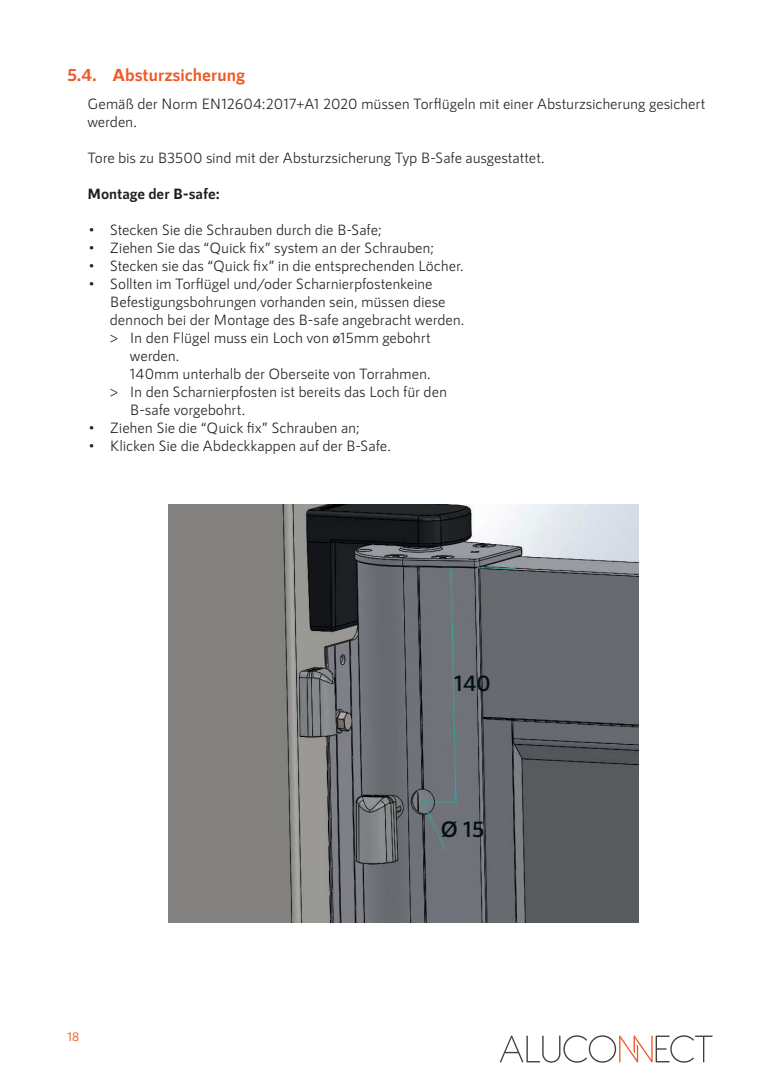
<style>
.page{position:relative;width:780px;height:1088px;background:#fff}
.page>*{position:absolute;margin:0;border:0;box-sizing:border-box;transform-origin:0 0}
.t1{font:600 22.5px "RNS Sanz";color:#001015}
.t2{font:700 17.5px "RNS Sanz";color:#ef5929}
.t3{font:15px/18px "RNS Sanz";letter-spacing:-.01em;color:#231f20}
.t4{font:700 15px "RNS Sanz";color:#231f20}
.t5{font:500 12.5px "RNS Sanz";color:#f25e21}
</style>
<div class="page">
<img style="left:168px;top:505px;width:470px;height:418px">
<svg style="left:500px;top:1035px;width:212px;height:28px"></svg>
<p class="t2" style="left:67px;top:64px;width:179px">5.4. Absturzsicherung</p>
<p class="t3" style="left:87px;top:95px;width:619px">Gemäß der Norm EN12604:2017+A1 2020 müssen Torflügeln mit einer Absturzsicherung gesichert werden.</p>
<p class="t3" style="left:87px;top:149px;width:459px">Tore bis zu B3500 sind mit der Absturzsicherung Typ B-Safe ausgestattet.</p>
<p class="t4" style="left:87px;top:185px;width:134px">Montage der B-safe:</p>
<p class="t3" style="left:89px;top:221px;width:295px">• Stecken Sie die Schrauben durch die B-Safe;</p>
<p class="t3" style="left:89px;top:239px;width:347px">• Ziehen Sie das “Quick fix” system an der Schrauben;</p>
<p class="t3" style="left:89px;top:257px;width:376px">• Stecken sie das “Quick fix” in die entsprechenden Löcher.</p>
<p class="t3" style="left:89px;top:275px;width:345px">• Sollten im Torflügel und/oder Scharnierpfostenkeine</p>
<p class="t3" style="left:110px;top:293px;width:337px">Befestigungsbohrungen vorhanden sein, müssen diese</p>
<p class="t3" style="left:110px;top:311px;width:356px">dennoch bei der Montage des B-safe angebracht werden.</p>
<p class="t3" style="left:110px;top:329px;width:322px">&gt; In den Flügel muss ein Loch von ø15mm gebohrt</p>
<p class="t3" style="left:130px;top:347px;width:51px">werden.</p>
<p class="t3" style="left:130px;top:365px;width:302px">140mm unterhalb der Oberseite von Torrahmen.</p>
<p class="t3" style="left:110px;top:383px;width:338px">&gt; In den Scharnierpfosten ist bereits das Loch für den</p>
<p class="t3" style="left:130px;top:401px;width:117px">B-safe vorgebohrt.</p>
<p class="t3" style="left:89px;top:419px;width:273px">• Ziehen Sie die “Quick fix” Schrauben an;</p>
<p class="t3" style="left:89px;top:437px;width:304px">• Klicken Sie die Abdeckkappen auf der B-Safe.</p>
<h1 class="t1" style="left:454px;top:670px;width:38px">140</h1>
<p class="t5" style="left:67px;top:1029px;width:13px">18</p>
<h1 class="t1" style="left:440px;top:816px;width:45px">Ø 15</h1>
</div>
